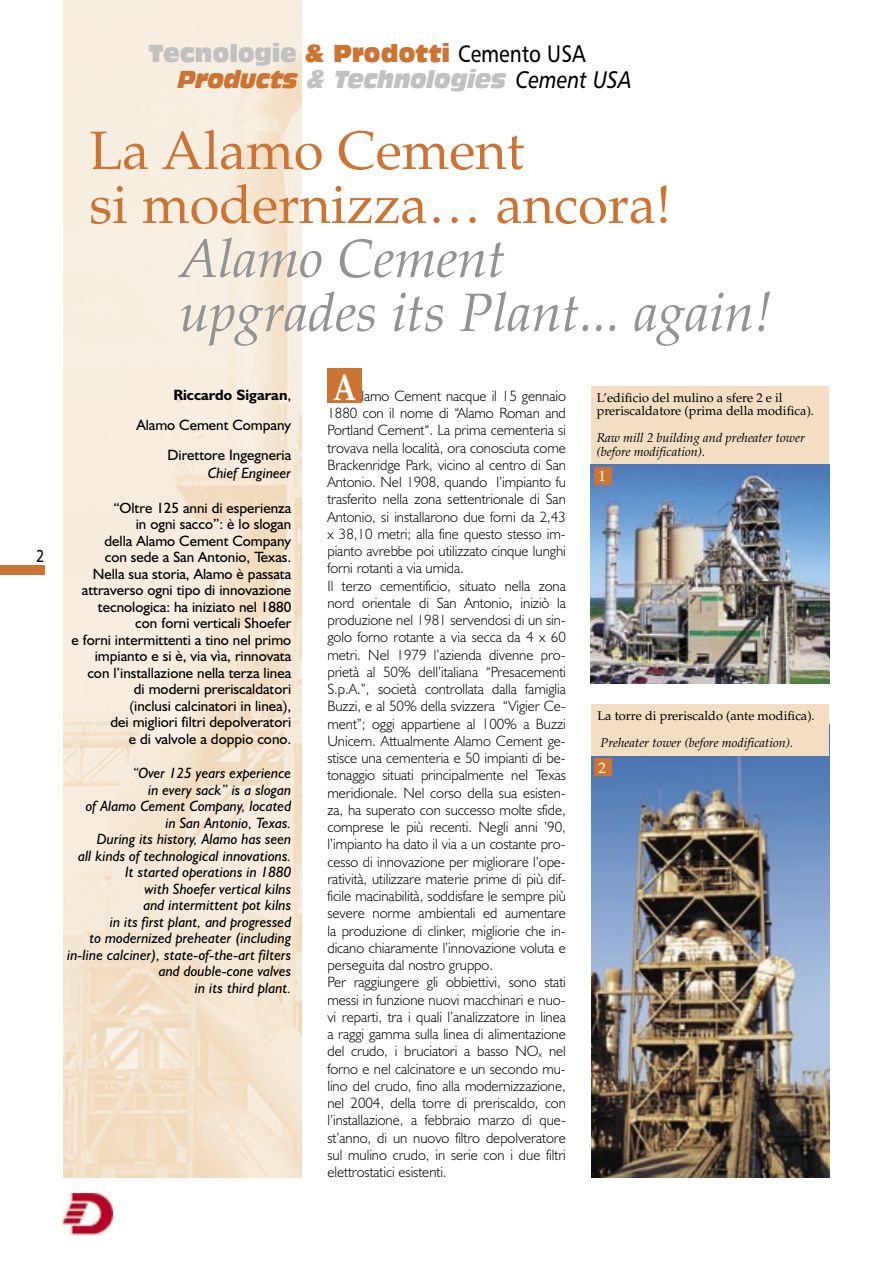
<style>
.page{position:relative;width:893px;height:1263px;background:#fff}
.page>*{position:absolute;margin:0;border:0;box-sizing:border-box;transform-origin:0 0}
.t1{font:italic 54px/54px "Palatino";color:#939393}
.t2{font:54px/54px "Palatino";color:#cc7434}
.t3{font:700 37.2px "Palatino";color:#fff;scale:.8 1}
.t4{font:italic 24px/25.5px "Antique Olive Nord";letter-spacing:-.01em;color:#c1c1c1;scale:.8 1}
.t5{font:17.25px "Humanist 777 BT Roman B";color:#000;scale:.85 1}
.t6{font:300 15px/17.2px "Humanist 521 BT";letter-spacing:-.005em;color:#000}
.t7{font:15px/16.5px "Humanist 521 BT";color:#000;text-align:right}
.t8{font:italic 15px/16.5px "Humanist 521 BT";color:#000;text-align:right}
.t9{font:15px "Palatino";color:#fff}
.t10{font:12.75px/13.5px "Palatino";color:#000}
.t11{font:italic 12.75px/13.5px "Palatino";color:#000}
.s1{font-style:normal}
.s2{font-style:normal;color:#cc7434}
.s3{font-family:"Humanist 777 BT Roman B";font-style:normal;color:#000}
.s4{color:#cc7434}
.s5{font-family:"Humanist 777 BT Italic B";font-style:normal;color:#000}
.s6{font-weight:700}
.s7{font-size:8.7px}
</style>
<div class="page">
<img style="left:64px;top:0;width:238px;height:1178px">
<div style="left:0;top:565px;width:44px;height:9px;background:#cc7434"></div>
<img style="left:63px;top:1193px;width:49px;height:41px">
<div style="left:327px;top:369px;width:34px;height:34px;background:#cc7434"></div>
<img style="left:591px;top:464px;width:238px;height:220px">
<div style="left:591px;top:386px;width:237px;height:78px;background:#f3ddc3"></div>
<img style="left:591px;top:755px;width:238px;height:423px">
<div style="left:591px;top:704px;width:238px;height:51px;background:#f3ddc3"></div>
<div style="left:595px;top:467px;width:17px;height:17px;background:#cc7434"></div>
<div style="left:595px;top:758px;width:17px;height:17px;background:#cc7434"></div>
<p class="t5" style="left:36px;top:545px;width:11px">2</p>
<h3 class="t4" style="left:178px;top:40px;width:569px;text-indent:-30px"><span class="s1">Tecnologie</span> <span class="s2">&amp; Prodotti</span> <span class="s3">Cemento USA<br></span><span class="s4">Products</span> &amp; Technologies <span class="s5">Cement USA</span></h3>
<h1 class="t2" style="left:89px;top:125px;width:583px">La Alamo Cement<br>si modernizza… ancora!</h1>
<h1 class="t1" style="left:179px;top:233px;width:594px">Alamo Cement<br>upgrades its Plant... again!</h1>
<p class="t7" style="left:136px;top:380px;width:156px;line-height:30px"><span class="s6">Riccardo Sigaran</span>,<br>Alamo Cement Company<br>Direttore Ingegneria</p>
<p class="t8" style="left:208px;top:464px;width:85px">Chief Engineer</p>
<p class="t7" style="left:71px;top:499px;width:221px">“Oltre 125 anni di esperienza<br>in ogni sacco”: è lo slogan<br>della Alamo Cement Company<br>con sede a San Antonio, Texas.<br>Nella sua storia, Alamo è passata attraverso ogni tipo di innovazione tecnologica: ha iniziato nel 1880<br>con forni verticali Shoefer<br>e forni intermittenti a tino nel primo impianto e si è, via vìa, rinnovata con l’installazione nella terza linea<br>di moderni preriscaldatori<br>(inclusi calcinatori in linea),<br>dei migliori filtri depolveratori<br>e di valvole a doppio cono.</p>
<p class="t8" style="left:67px;top:764px;width:226px">“Over 125 years experience<br>in every sack” is a slogan<br>of Alamo Cement Company, located<br>in San Antonio, Texas.<br>During its history, Alamo has seen<br>all kinds of technological innovations.<br>It started operations in 1880<br>with Shoefer vertical kilns<br>and intermittent pot kilns<br>in its first plant, and progressed<br>to modernized preheater (including in-line calciner), state-of-the-art filters and double-cone valves<br>in its third plant.</p>
<h2 class="t3" style="left:333px;top:365px;width:30px">A</h2>
<p class="t6" style="left:327px;top:387px;width:240px;text-indent:34px">lamo Cement nacque il 15 gennaio 1880 con il nome di “Alamo Roman and Portland Cement“. La prima cementeria si trovava nella località, ora conosciuta come Brackenridge Park, vicino al centro di San Antonio. Nel 1908, quando l’impianto fu trasferito nella zona settentrionale di San Antonio, si installarono due forni da 2,43 x 38,10 metri; alla fine questo stesso im&shy;pianto avrebbe poi utilizzato cinque lunghi forni rotanti a via umida.<br>Il terzo cementificio, situato nella zona nord orientale di San Antonio, iniziò la produzione nel 1981 servendosi di un sin&shy;golo forno rotante a via secca da 4 x 60 metri. Nel 1979 l’azienda divenne pro&shy;prietà al 50% dell’italiana “Presacementi S.p.A.”, società controllata dalla famiglia Buzzi, e al 50% della svizzera “Vigier Ce&shy;ment”; oggi appartiene al 100% a Buzzi Unicem. Attualmente Alamo Cement ge&shy;stisce una cementeria e 50 impianti di be&shy;tonaggio situati principalmente nel Texas meridionale. Nel corso della sua esisten&shy;za, ha superato con successo molte sfide, comprese le più recenti. Negli anni ’90, l’impianto ha dato il via a un costante pro&shy;cesso di innovazione per migliorare l’ope&shy;ratività, utilizzare materie prime di più dif&shy;ficile macinabilità, soddisfare le sempre più severe norme ambientali ed aumentare la produzione di clinker, migliorie che in&shy;dicano chiaramente l’innovazione voluta e perseguita dal nostro gruppo.<br>Per raggiungere gli obbiettivi, sono stati messi in funzione nuovi macchinari e nuo&shy;vi reparti, tra i quali l’analizzatore in linea a raggi gamma sulla linea di alimentazione del crudo, i bruciatori a basso NO<span class="s7">x</span> nel forno e nel calcinatore e un secondo mu&shy;lino del crudo, fino alla modernizzazione, nel 2004, della torre di preriscaldo, con l’installazione, a febbraio marzo di que&shy;st’anno, di un nuovo filtro depolveratore sul mulino crudo, in serie con i due filtri elettrostatici esistenti.</p>
<p class="t10" style="left:597px;top:391px;width:219px">L’edificio del mulino a sfere 2 e il preriscaldatore (prima della modifica).</p>
<p class="t11" style="left:597px;top:432px;width:210px">Raw mill 2 building and preheater tower (before modification).</p>
<p class="t9" style="left:598px;top:467px;width:9px">1</p>
<p class="t10" style="left:597px;top:709px;width:219px">La torre di preriscaldo (ante modifica).</p>
<p class="t11" style="left:601px;top:736px;width:194px">Preheater tower (before modification).</p>
<p class="t9" style="left:598px;top:759px;width:9px">2</p>
</div>
